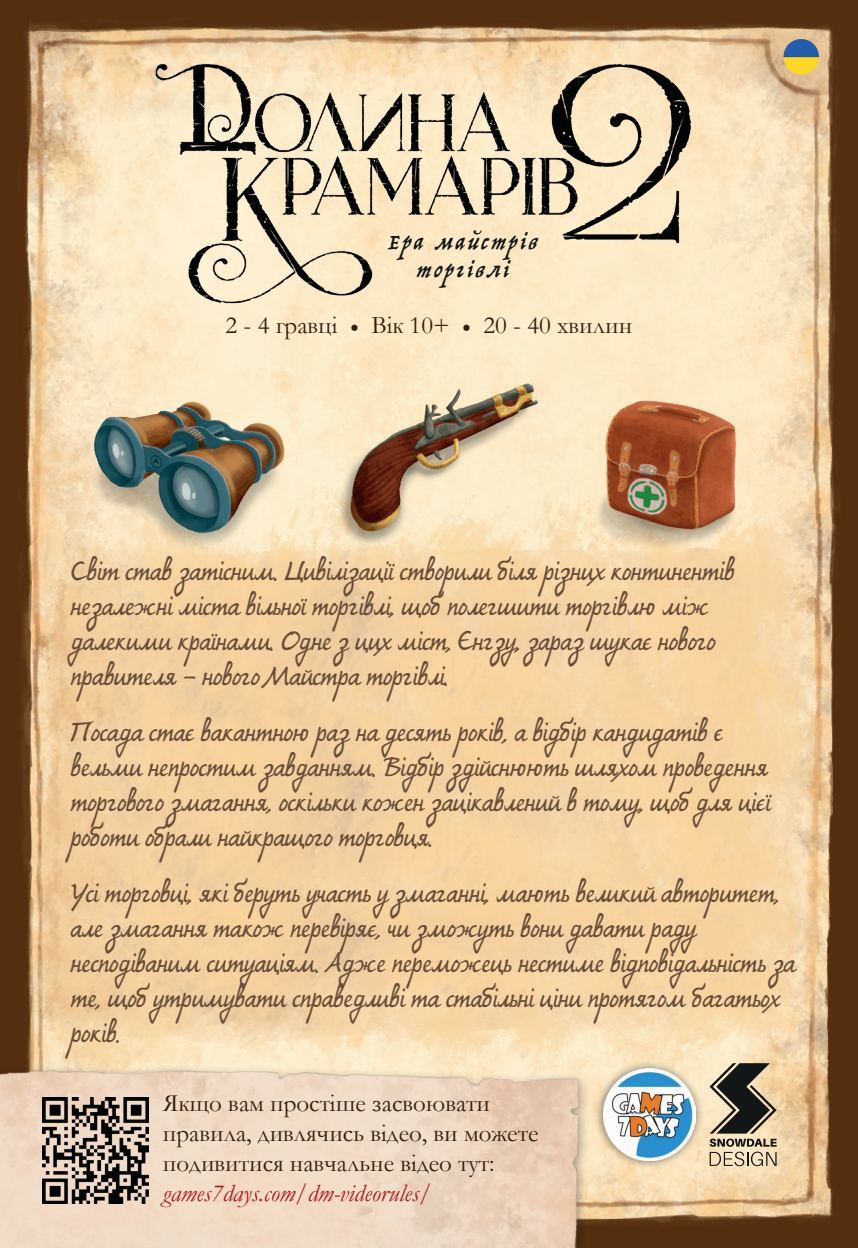
<style>
.page{position:relative;width:858px;height:1248px;background:#fff}
.page>*{position:absolute;margin:0;border:0;box-sizing:border-box;transform-origin:0 0}
.t1{font:27.5px/35px "Bouwsma Script UK Rv 2";color:#694d39}
.t2{font:25px/30px "Garamond";color:#321f12}
.t3{font:italic 25px "Garamond";color:#af161c}
.t4{font:italic 23.5px/27.8px "Trattatello";color:#121617;text-align:center}
</style>
<div class="page">
<img style="left:46px;top:0;width:811px;height:1247px">
<img style="left:46px;top:487px;width:782px;height:353px">
<img style="left:46px;top:641px;width:776px;height:169px">
<img style="left:46px;top:810px;width:776px;height:290px">
<img style="left:583px;top:338px;width:223px;height:242px">
<img style="left:332px;top:338px;width:251px;height:242px">
<img style="left:46px;top:338px;width:286px;height:242px">
<svg style="left:709px;top:1063px;width:67px;height:102px;background:#928772"></svg>
<img style="left:783px;top:39px;width:36px;height:35px;border-radius:18px">
<div style="left:593px;top:1059px;width:111px;height:110px;background:#121617;opacity:.6"></div>
<img style="left:615px;top:1068px;width:80px;height:92px">
<img style="left:148px;top:49px;width:553px;height:265px">
<img style="left:0;top:0;width:46px;height:1018px">
<img style="left:0;top:1018px;width:615px;height:229px">
<img style="left:42px;top:1097px;width:106px;height:106px">
<p class="t4" style="left:387px;top:227px;width:173px">Ерамайстрів торгівлі</p>
<p class="t2" style="left:226px;top:309px;width:408px">2 - 4 гравці • Вік 10+ • 20 - 40 хвилин</p>
<p class="t1" style="left:71px;top:552px;width:665px">Світ став затісним. Цивілізації створили біля різних континентів незалежні міста вільної торгівлі, щоб полегшити торгівлю між далекими країнами. Одне з цих міст, Єнгзу, зараз шукає нового правителя – нового Майстра торгівлі.</p>
<p class="t1" style="left:71px;top:713px;width:700px">Посада стає вакантною раз на десять років, а відбір кандидатів є вельми непростим завданням. Відбір здійснюють шляхом проведення торгового змагання, оскільки кожен зацікавлений в тому, щоб для цієї роботи обрали найкращого торговця.</p>
<p class="t1" style="left:71px;top:875px;width:725px">Усі торговці, які беруть участь у змаганні, мають великий авторитет, але змагання також перевіряє, чи зможуть вони давати раду несподіваним ситуаціям. Адже переможець нестиме відповідальність за те, щоб утримувати справедливі та стабільні ціни протягом багатьох років.</p>
<p class="t2" style="left:163px;top:1087px;width:377px">Якщо вам простіше засвоювати правила, дивлячись відео, ви можете подивитися навчальне відео тут:</p>
<p class="t3" style="left:163px;top:1175px;width:270px">games7days.com/dm-videorules/</p>
</div>
